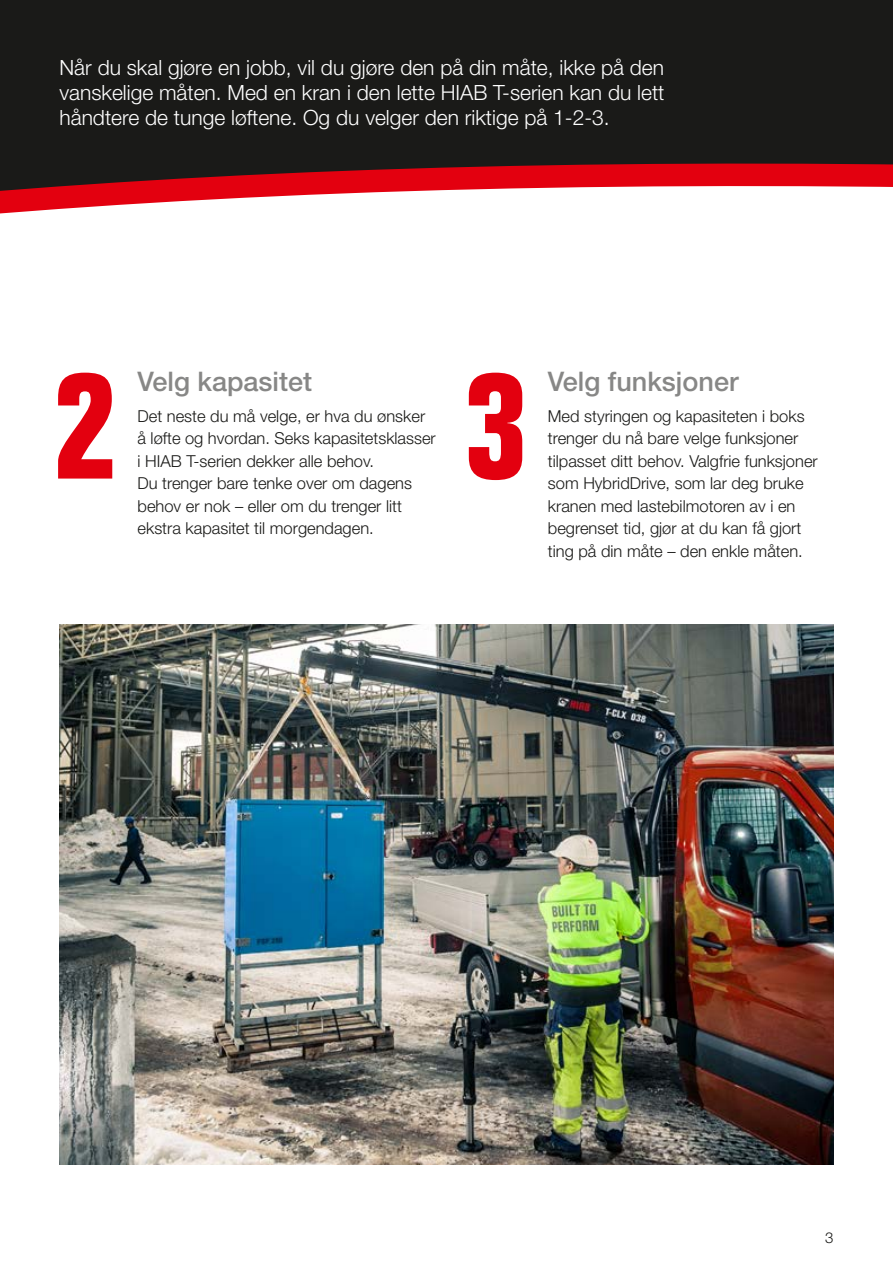
<style>
.page{position:relative;width:893px;height:1263px;background:#fff}
.page>*{position:absolute;margin:0;border:0;box-sizing:border-box;transform-origin:0 0}
.t1{font:700 condensed 150px "Folio Std";color:#e3000f}
.t2{font:500 27px "Helvetica Neue LT Std";color:#878786}
.t3{font:300 21px/25.2px "Helvetica Neue LT Std";color:#fff;text-align:justify}
.t4{font:300 16.5px/22.5px "Helvetica Neue LT Std";color:#1a1a18}
.t5{font:300 15px "Helvetica Neue LT Std";color:#1a1a18}
</style>
<div class="page">
<img style="left:60px;top:625px;width:773px;height:540px">
<div style="left:0;top:0;width:893px;height:162px;background:#1a1a18"></div>
<svg style="left:0;top:162px;width:893px;height:52px"></svg>
<p class="t3" style="left:60px;top:54px;width:606px">Når du skal gjøre en jobb, vil du gjøre den på din måte, ikke på den vanskelige måten. Med en kran i den lette HIAB T-serien kan du lett håndtere de tunge løftene. Og du velger den riktige på 1-2-3.</p>
<h2 class="t2" style="left:138px;top:365px;width:176px">Velg kapasitet</h2>
<p class="t4" style="left:138px;top:404px;width:300px">Det neste du må velge, er hva du ønsker å løfte og hvordan. Seks kapasitetsklasser i HIAB T-serien dekker alle behov.<br>Du trenger bare tenke over om dagens behov er nok – eller om du trenger litt ekstra kapasitet til morgendagen.</p>
<h1 class="t1" style="left:53px;top:343px;width:65px">2</h1>
<h1 class="t1" style="left:464px;top:343px;width:65px">3</h1>
<h2 class="t2" style="left:548px;top:365px;width:192px">Velg funksjoner</h2>
<p class="t4" style="left:548px;top:404px;width:271px">Med styringen og kapasiteten i boks trenger du nå bare velge funksjoner tilpasset ditt behov. Valgfrie funksjoner som HybridDrive, som lar deg bruke kranen med lastebilmotoren av i en begrenset tid, gjør at du kan få gjort ting på din måte – den enkle måten.</p>
<p class="t5" style="left:825px;top:1228px;width:10px">3</p>
</div>
